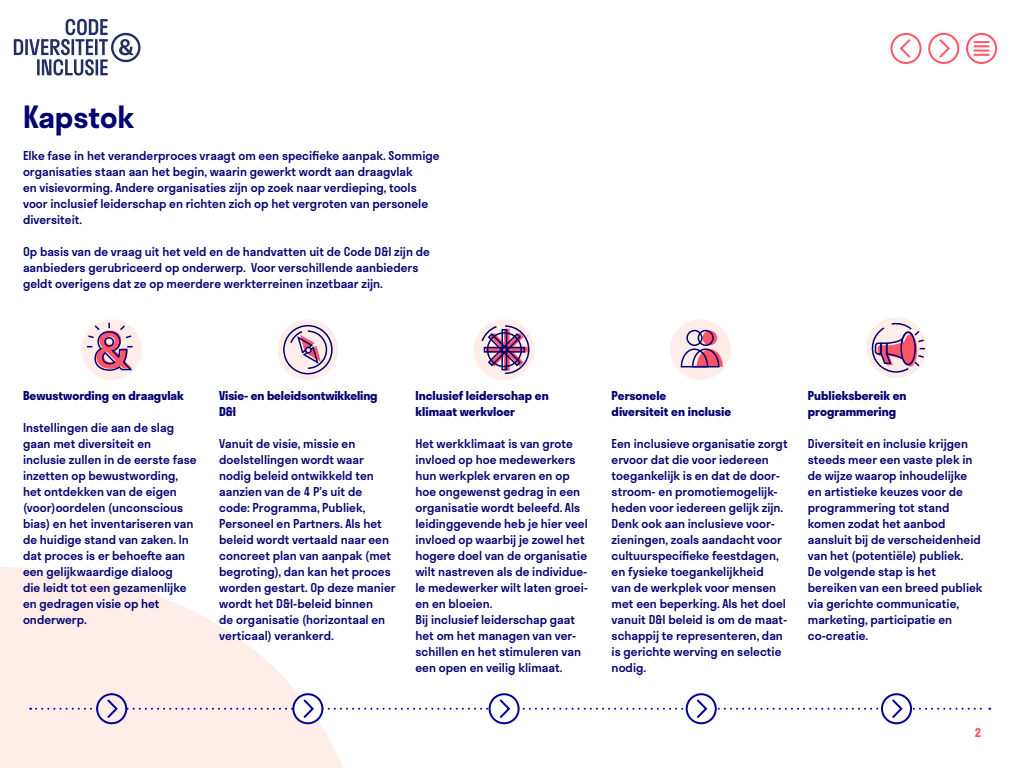
<style>
.page{position:relative;width:1024px;height:768px;background:#fff}
.page>*{position:absolute;margin:0;border:0;box-sizing:border-box;transform-origin:0 0}
.KOP_1{font:600 30px "Stratos";color:#000370}
.PLAT{font:500 12px/16px "Stratos";color:#000370}
.KOP_1-2{font:500 12px/16px "Stratos";color:#000370}
.TUSSENKOP{font:700 12px/16px "Stratos";color:#000370}
.PLAT-2{font:700 12px "Stratos";color:#000370}
.t1{font:700 12px "Stratos";color:#ff5569}
</style>
<div class="page">
<svg style="left:0;top:567px;width:713px;height:201px"></svg>
<div style="left:966px;top:33px;width:31px;height:31px;border:2px solid #ff5569;border-radius:50%"></div>
<svg style="left:974px;top:41px;width:15px;height:15px"></svg>
<div style="left:928px;top:33px;width:31px;height:31px;border:2px solid #ff5569;border-radius:50%"></div>
<svg style="left:939px;top:37px;width:12px;height:23px"></svg>
<div style="left:890px;top:33px;width:32px;height:31px;border:2px solid #ff5569;border-radius:50%"></div>
<svg style="left:898px;top:37px;width:13px;height:23px"></svg>
<div style="left:81px;top:319px;width:61px;height:61px;background:#ffede9;border-radius:50%"></div>
<svg style="left:87px;top:323px;width:47px;height:49px"></svg>
<div style="left:278px;top:319px;width:60px;height:61px;background:#ffede9;border-radius:50%"></div>
<div style="left:283px;top:325px;width:50px;height:49px;border:2px solid #000370;border-radius:50%"></div>
<svg style="left:289px;top:330px;width:39px;height:40px"></svg>
<div style="left:474px;top:319px;width:60px;height:61px;background:#ffede9;border-radius:50%"></div>
<svg style="left:480px;top:325px;width:50px;height:50px"></svg>
<div style="left:670px;top:319px;width:61px;height:61px;background:#ffede9;border-radius:50%"></div>
<div style="left:702px;top:331px;width:15px;height:14px;background:#ff5569;border-radius:50%"></div>
<div style="left:686px;top:330px;width:17px;height:16px;border:2px solid #000370;border-radius:50%"></div>
<div style="left:698px;top:330px;width:16px;height:16px;border:2px solid #000370;border-radius:50%"></div>
<svg style="left:680px;top:348px;width:43px;height:20px"></svg>
<div style="left:866px;top:317px;width:61px;height:61px;background:#ffede9;border-radius:50%"></div>
<svg style="left:867px;top:323px;width:58px;height:50px"></svg>
<div style="left:900px;top:332px;width:16px;height:33px;border:2px solid #000370;border-radius:50%"></div>
<svg style="left:97px;top:694px;width:29px;height:29px"></svg>
<div style="left:96px;top:693px;width:31px;height:31px;border:2px solid #000296;border-radius:50%"></div>
<svg style="left:293px;top:694px;width:29px;height:29px"></svg>
<div style="left:292px;top:693px;width:31px;height:31px;border:2px solid #000296;border-radius:50%"></div>
<svg style="left:490px;top:694px;width:29px;height:29px"></svg>
<div style="left:489px;top:693px;width:31px;height:31px;border:2px solid #000296;border-radius:50%"></div>
<svg style="left:687px;top:694px;width:29px;height:29px"></svg>
<div style="left:686px;top:693px;width:31px;height:31px;border:2px solid #000296;border-radius:50%"></div>
<svg style="left:882px;top:694px;width:29px;height:29px"></svg>
<div style="left:881px;top:693px;width:31px;height:31px;border:2px solid #000296;border-radius:50%"></div>
<svg style="left:30px;top:698px;width:960px;height:22px"></svg>
<svg style="left:14px;top:19px;width:127px;height:57px"></svg>
<h2 class="KOP_1" style="left:23px;top:93px;width:113px">Kapstok</h2>
<h2 class="KOP_1-2" style="left:23px;top:147px;width:418px">Elke fase in het veranderproces vraagt om een specifieke aanpak. Sommige organisaties staan aan het begin, waarin gewerkt wordt aan draagvlak<br>en visievorming. Andere organisaties zijn op zoek naar verdieping, tools voor inclusief leiderschap en richten zich op het vergroten van personele diversiteit.</h2>
<p class="PLAT" style="left:23px;top:243px;width:409px">Op basis van de vraag uit het veld en de handvatten uit de Code D&amp;I zijn de aanbieders gerubriceerd op onderwerp. Voor verschillende aanbieders geldt overigens dat ze op meerdere werkterreinen inzetbaar zijn.</p>
<h3 class="TUSSENKOP" style="left:23px;top:387px;width:162px">Bewustwording en draagvlak</h3>
<p class="PLAT" style="left:23px;top:419px;width:175px">Instellingen die aan de slag gaan met diversiteit en inclusie zullen in de eerste fase inzetten op bewustwording, het ontdekken van de eigen (voor)oordelen (unconscious bias) en het inventariseren van de huidige stand van zaken. In dat proces is er behoefte aan een gelijkwaardige dialoog<br>die leidt tot een gezamenlijke en gedragen visie op het onderwerp.</p>
<h3 class="TUSSENKOP" style="left:219px;top:387px;width:160px">Visie- en beleidsontwikkeling<br>D&amp;I</h3>
<p class="PLAT" style="left:219px;top:435px;width:178px">Vanuit de visie, missie en doelstellingen wordt waar nodig beleid ontwikkeld ten aanzien van de 4 P’s uit de code: Programma, Publiek,<br>Personeel en Partners. Als het beleid wordt vertaald naar een concreet plan van aanpak (met begroting), dan kan het proces worden gestart. Op deze manier wordt het D&amp;I-beleid binnen<br>de organisatie (horizontaal en verticaal) verankerd.</p>
<h3 class="TUSSENKOP" style="left:415px;top:387px;width:135px">Inclusief leiderschap en</h3>
<h3 class="TUSSENKOP" style="left:415px;top:403px;width:101px">klimaat werkvloer</h3>
<p class="PLAT" style="left:415px;top:435px;width:174px">Het werkklimaat is van grote invloed op hoe medewerkers hun werkplek ervaren en op hoe ongewenst gedrag in een organisatie wordt beleefd. Als leidinggevende heb je hier veel invloed op waarbij je zowel het hogere doel van de organisatie wilt nastreven als de individue&shy;le medewerker wilt laten groei&shy;en en bloeien.</p>
<p class="PLAT" style="left:415px;top:611px;width:167px">Bij inclusief leiderschap gaat het om het managen van ver&shy;schillen en het stimuleren van een open en veilig klimaat.</p>
<h3 class="TUSSENKOP" style="left:612px;top:387px;width:56px">Personele</h3>
<h3 class="TUSSENKOP" style="left:612px;top:403px;width:121px">diversiteit en inclusie</h3>
<p class="PLAT" style="left:612px;top:435px;width:178px">Een inclusieve organisatie zorgt ervoor dat die voor iedereen toegankelijk is en dat de door&shy;stroom- en promotiemogelijk&shy;heden voor iedereen gelijk zijn.<br>Denk ook aan inclusieve voor&shy;zieningen, zoals aandacht voor cultuurspecifieke feestdagen, en fysieke toegankelijkheid<br>van de werkplek voor mensen met een beperking. Als het doel vanuit D&amp;I beleid is om de maat&shy;schappij te representeren, dan is gerichte werving en selectie nodig.</p>
<p class="PLAT-2" style="left:808px;top:386px;width:100px">Publieksbereik en</p>
<h3 class="TUSSENKOP" style="left:808px;top:403px;width:90px">programmering</h3>
<p class="PLAT" style="left:808px;top:435px;width:174px">Diversiteit en inclusie krijgen steeds meer een vaste plek in de wijze waarop inhoudelijke en artistieke keuzes voor de programmering tot stand komen zodat het aanbod aansluit bij de verscheidenheid van het (potentiële) publiek.</p>
<p class="PLAT" style="left:808px;top:563px;width:176px">De volgende stap is het bereiken van een breed publiek via gerichte communicatie, marketing, participatie en</p>
<p class="PLAT" style="left:808px;top:627px;width:62px">co-creatie.</p>
<p class="t1" style="left:975px;top:723px;width:8px">2</p>
</div>
